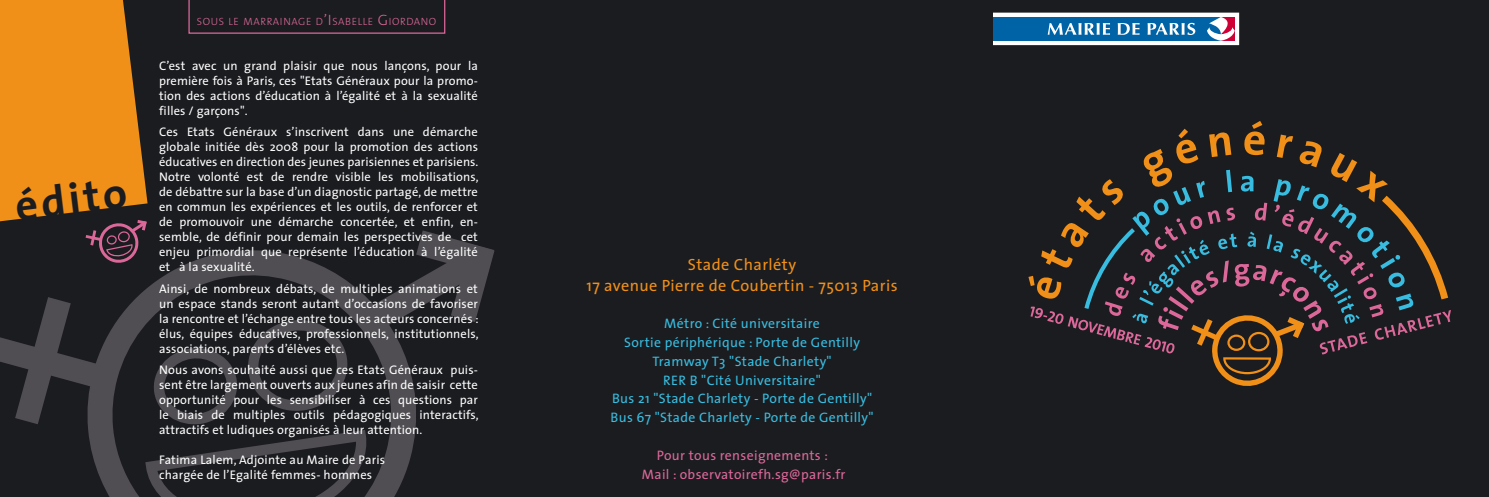
<style>
.page{position:relative;width:1489px;height:497px;background:#fff}
.page>*{position:absolute;margin:0;border:0;box-sizing:border-box;transform-origin:0 0}
.t1{font:700 43.75px "The Sans";color:#1b1c20}
.t2{font:16.25px/21.2px "The Sans";letter-spacing:.025em;color:#f19018;text-align:center}
.t3{font:13.75px/18.8px "The Sans";letter-spacing:.025em;color:#38bde0;text-align:center}
.t4{font:13.75px/18.8px "The Sans";letter-spacing:.025em;color:#dc689a;text-align:center}
.t5{font:12.5px/15px "The Sans";letter-spacing:.01em;color:#fff;text-align:justify}
.t6{font:300 10.5px "The Sans";letter-spacing:.055em;color:#dc689a}
.s1{font-size:15px}
</style>
<div class="page">
<div style="left:0;top:0;width:1488px;height:496px;background:#1b1c20"></div>
<svg style="left:993px;top:13px;width:245px;height:32px;background:#679dc5"></svg>
<svg style="left:0;top:0;width:147px;height:219px;background:#da8318"></svg>
<svg style="left:0;top:219px;width:494px;height:277px"></svg>
<svg style="left:1028px;top:121px;width:422px;height:265px"></svg>
<svg style="left:188px;top:0;width:257px;height:34px"></svg>
<h1 class="t1" style="left:11px;top:169px;width:114px;rotate:-7deg">édito</h1>
<p class="t6" style="left:197px;top:13px;width:241px">SOUS LE MARRAINAGE D<span class="s1">’I</span>SABELLE <span class="s1">G</span>IORDANO</p>
<p class="t5" style="left:159px;top:58px;width:320px">C’est avec un grand plaisir que nous lançons, pour la première fois à Paris, ces "Etats Généraux pour la promo&shy;tion des actions d’éducation à l’égalité et à la sexualité filles / garçons".</p>
<p class="t5" style="left:159px;top:124px;width:321px">Ces Etats Généraux s’inscrivent dans une démarche globale initiée dès 2008 pour la promotion des actions éducatives en direction des jeunes parisiennes et parisiens.<br>Notre volonté est de rendre visible les mobilisations, de débattre sur la base d’un diagnostic partagé, de mettre en commun les expériences et les outils, de renforcer et de promouvoir une démarche concertée, et enfin, en&shy;semble, de définir pour demain les perspectives de cet enjeu primordial que représente l’éducation à l’égalité et à la sexualité.</p>
<p class="t5" style="left:159px;top:280px;width:321px">Ainsi, de nombreux débats, de multiples animations et un espace stands seront autant d’occasions de favoriser la rencontre et l’échange entre tous les acteurs concernés : élus, équipes éducatives, professionnels, institutionnels, associations, parents d’élèves etc.</p>
<p class="t5" style="left:159px;top:361px;width:321px">Nous avons souhaité aussi que ces Etats Généraux puis&shy;sent être largement ouverts aux jeunes afin de saisir cette opportunité pour les sensibiliser à ces questions par le biais de multiples outils pédagogiques interactifs, attractifs et ludiques organisés à leur attention.</p>
<p class="t5" style="left:159px;top:451px;width:227px">Fatima Lalem, Adjointe au Maire de Paris chargée de l’Egalité femmes- hommes</p>
<h2 class="t2" style="left:586px;top:253px;width:312px">Stade Charléty<br>17 avenue Pierre de Coubertin - 75013 Paris</h2>
<p class="t3" style="left:610px;top:313px;width:264px">Métro : Cité universitaire<br>Sortie périphérique : Porte de Gentilly Tramway T3 "Stade Charlety"<br>RER B "Cité Universitaire"<br>Bus 21 "Stade Charlety - Porte de Gentilly" Bus 67 "Stade Charlety - Porte de Gentilly"</p>
<p class="t4" style="left:642px;top:445px;width:205px">Pour tous renseignements :<br>Mail : observatoirefh.sg@paris.fr</p>
</div>
